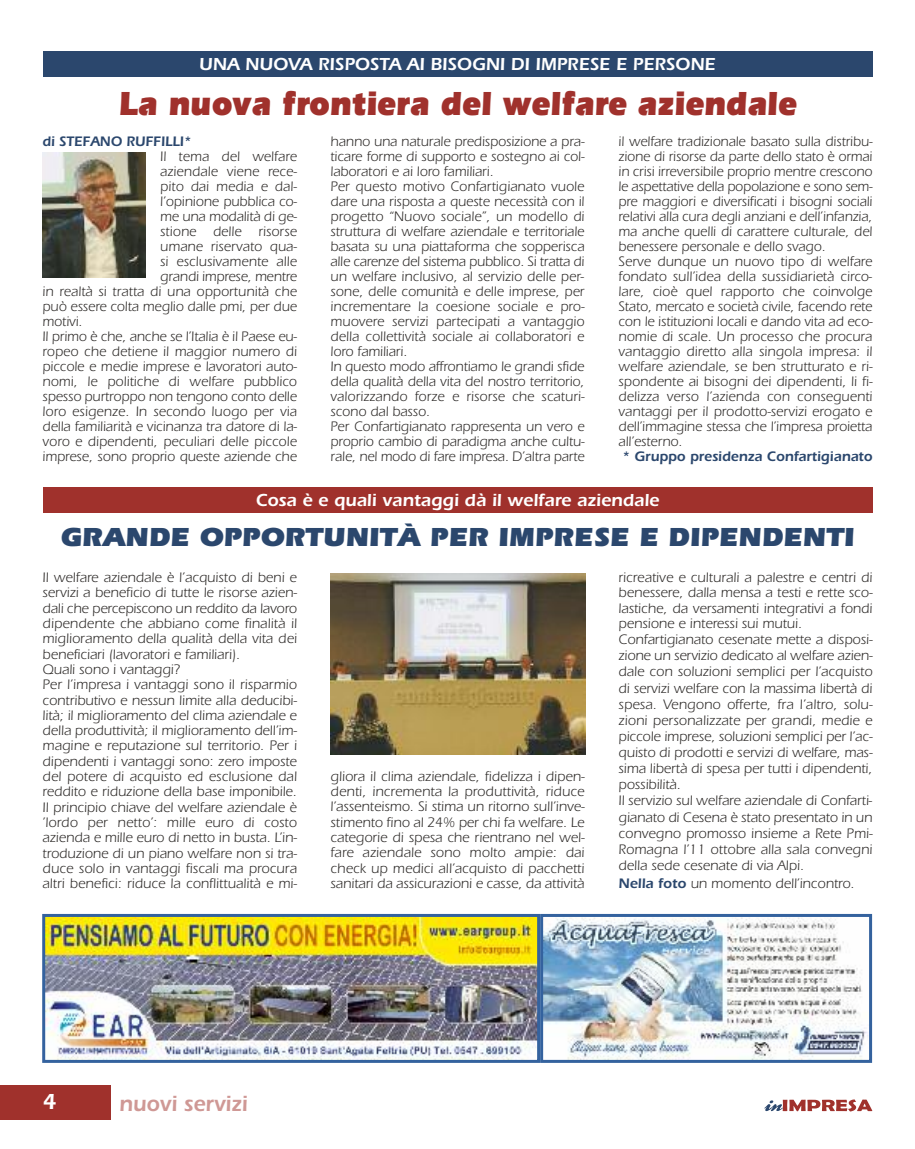
<style>
.page{position:relative;width:915px;height:1149px;background:#fff}
.page>*{position:absolute;margin:0;border:0;box-sizing:border-box;transform-origin:0 0}
.t1{font:900 34.5px "Itc Eras";color:#a0312c;scale:.88 1}
.t2{font:900 27px "Itc Eras";color:#2b476d}
.t3{font:600 22.5px "Itc Eras";color:#cf9895;scale:.95 1}
.t4{font:600 22.5px "Itc Eras";color:#fff}
.t5{font:600 18px "Itc Eras";color:#fff}
.t6{font:14.25px/15px "Itc Eras";color:#2c2927}
.t7{font:600 14.25px "Itc Eras";color:#2b476d}
.t8{font:600 14.25px "Itc Eras";color:#2b476d;scale:.96 1}
.s1{font-weight:600;color:#2b476d}
</style>
<div class="page">
<div style="left:0;top:1084px;width:111px;height:34px;background:#a0312c"></div>
<svg style="left:764px;top:1099px;width:108px;height:12px"></svg>
<img style="left:46px;top:917px;width:490px;height:141px">
<div style="left:42px;top:913px;width:498px;height:149px;border:3px solid #34629e"></div>
<img style="left:544px;top:917px;width:323px;height:141px">
<div style="left:540px;top:913px;width:331px;height:149px;border:3px solid #34629e"></div>
<div style="left:43px;top:51px;width:829px;height:26px;background:#2b476d"></div>
<div style="left:43px;top:487px;width:829px;height:26px;background:#a0312c"></div>
<img style="left:330px;top:573px;width:254px;height:181px">
<img style="left:43px;top:153px;width:102px;height:124px">
<p class="t5" style="left:199px;top:58px;width:517px">UNA NUOVA RISPOSTA AI BISOGNI DI IMPRESE E PERSONE</p>
<h1 class="t1" style="left:118px;top:91px;width:772px">La nuova frontiera del welfare aziendale</h1>
<p class="t8" style="left:43px;top:136px;width:157px">di STEFANO RUFFILLI*</p>
<p class="t6" style="left:160px;top:150px;width:138px">Il tema del welfare</p>
<p class="t6" style="left:160px;top:165px;width:138px">aziendale viene rece-</p>
<p class="t6" style="left:160px;top:180px;width:138px">pito dai media e dal-</p>
<p class="t6" style="left:160px;top:195px;width:138px">l’opinione pubblica co-</p>
<p class="t6" style="left:160px;top:210px;width:138px">me una modalità di ge-</p>
<p class="t6" style="left:160px;top:225px;width:138px">stione delle risorse</p>
<p class="t6" style="left:160px;top:240px;width:138px">umane riservato qua-</p>
<p class="t6" style="left:160px;top:255px;width:138px">si esclusivamente alle</p>
<p class="t6" style="left:160px;top:270px;width:138px">grandi imprese, mentre</p>
<p class="t6" style="left:43px;top:285px;width:256px">in realtà si tratta di una opportunità che</p>
<p class="t6" style="left:43px;top:300px;width:256px">può essere colta meglio dalle pmi, per due</p>
<p class="t6" style="left:43px;top:315px;width:41px">motivi.</p>
<p class="t6" style="left:43px;top:330px;width:256px">Il primo è che, anche se l’Italia è il Paese eu-</p>
<p class="t6" style="left:43px;top:345px;width:256px">ropeo che detiene il maggior numero di</p>
<p class="t6" style="left:43px;top:360px;width:256px">piccole e medie imprese e lavoratori auto-</p>
<p class="t6" style="left:43px;top:375px;width:256px">nomi, le politiche di welfare pubblico</p>
<p class="t6" style="left:43px;top:390px;width:256px">spesso purtroppo non tengono conto delle</p>
<p class="t6" style="left:43px;top:405px;width:256px">loro esigenze. In secondo luogo per via</p>
<p class="t6" style="left:43px;top:420px;width:256px">della familiarità e vicinanza tra datore di la-</p>
<p class="t6" style="left:43px;top:435px;width:256px">voro e dipendenti, peculiari delle piccole</p>
<p class="t6" style="left:43px;top:450px;width:256px">imprese, sono proprio queste aziende che</p>
<p class="t6" style="left:330px;top:135px;width:255px">hanno una naturale predisposizione a pra&shy;ticare forme di supporto e sostegno ai col&shy;laboratori e ai loro familiari.<br>Per questo motivo Confartigianato vuole dare una risposta a queste necessità con il progetto “Nuovo sociale”, un modello di struttura di welfare aziendale e territoriale basata su una piattaforma che sopperisca alle carenze del sistema pubblico. Si tratta di un welfare inclusivo, al servizio delle per&shy;sone, delle comunità e delle imprese, per incrementare la coesione sociale e pro&shy;muovere servizi partecipati a vantaggio della collettività sociale ai collaboratori e loro familiari.<br>In questo modo affrontiamo le grandi sfide della qualità della vita del nostro territorio, valorizzando forze e risorse che scaturi&shy;scono dal basso.<br>Per Confartigianato rappresenta un vero e proprio cambio di paradigma anche cultu&shy;rale, nel modo di fare impresa. D’altra parte</p>
<p class="t6" style="left:618px;top:135px;width:255px">il welfare tradizionale basato sulla distribu&shy;zione di risorse da parte dello stato è ormai in crisi irreversibile proprio mentre crescono le aspettative della popolazione e sono sem&shy;pre maggiori e diversificati i bisogni sociali relativi alla cura degli anziani e dell’infanzia, ma anche quelli di carattere culturale, del benessere personale e dello svago.<br>Serve dunque un nuovo tipo di welfare fondato sull’idea della sussidiarietà circo&shy;lare, cioè quel rapporto che coinvolge Stato, mercato e società civile, facendo rete con le istituzioni locali e dando vita ad eco&shy;nomie di scale. Un processo che procura vantaggio diretto alla singola impresa: il welfare aziendale, se ben strutturato e ri&shy;spondente ai bisogni dei dipendenti, li fi&shy;delizza verso l’azienda con conseguenti vantaggi per il prodotto-servizi erogato e dell’immagine stessa che l’impresa proietta all’esterno.</p>
<p class="t7" style="left:622px;top:451px;width:251px">* Gruppo presidenza Confartigianato</p>
<p class="t5" style="left:255px;top:493px;width:405px">Cosa è e quali vantaggi dà il welfare aziendale</p>
<h2 class="t2" style="left:60px;top:527px;width:795px">GRANDE OPPORTUNITÀ PER IMPRESE E DIPENDENTI</h2>
<p class="t6" style="left:43px;top:571px;width:256px">Il welfare aziendale è l’acquisto di beni e servizi a beneficio di tutte le risorse azien&shy;dali che percepiscono un reddito da lavoro dipendente che abbiano come finalità il miglioramento della qualità della vita dei beneficiari (lavoratori e familiari).<br>Quali sono i vantaggi?<br>Per l’impresa i vantaggi sono il risparmio contributivo e nessun limite alla deducibi&shy;lità; il miglioramento del clima aziendale e della produttività; il miglioramento dell’im&shy;magine e reputazione sul territorio. Per i dipendenti i vantaggi sono: zero imposte del potere di acquisto ed esclusione dal reddito e riduzione della base imponibile.<br>Il principio chiave del welfare aziendale è ’lordo per netto’: mille euro di costo azienda e mille euro di netto in busta. L’in&shy;troduzione di un piano welfare non si tra&shy;duce solo in vantaggi fiscali ma procura altri benefici: riduce la conflittualità e mi-</p>
<p class="t6" style="left:618px;top:570px;width:255px;line-height:16px">ricreative e culturali a palestre e centri di benessere, dalla mensa a testi e rette sco&shy;lastiche, da versamenti integrativi a fondi pensione e interessi sui mutui.<br>Confartigianato cesenate mette a disposi&shy;zione un servizio dedicato al welfare azien&shy;dale con soluzioni semplici per l’acquisto di servizi welfare con la massima libertà di spesa. Vengono offerte, fra l’altro, solu&shy;zioni personalizzate per grandi, medie e piccole imprese, soluzioni semplici per l’ac&shy;quisto di prodotti e servizi di welfare, mas&shy;sima libertà di spesa per tutti i dipendenti, possibilità.<br>Il servizio sul welfare aziendale di Confarti&shy;gianato di Cesena è stato presentato in un convegno promosso insieme a Rete Pmi-Romagna l’11 ottobre alla sala convegni della sede cesenate di via Alpi.</p>
<p class="t6" style="left:618px;top:877px;width:237px"><span class="s1">Nella foto</span> un momento dell’incontro.</p>
<p class="t6" style="left:330px;top:769px;width:255px;text-align:justify">gliora il clima aziendale, fidelizza i dipen&shy;denti, incrementa la produttività, riduce l’assenteismo. Si stima un ritorno sull’inve&shy;stimento fino al 24% per chi fa welfare. Le categorie di spesa che rientrano nel wel&shy;fare aziendale sono molto ampie: dai check up medici all’acquisto di pacchetti sanitari da assicurazioni e casse, da attività</p>
<h3 class="t4" style="left:43px;top:1093px;width:16px">4</h3>
<h3 class="t3" style="left:119px;top:1095px;width:137px">nuovi servizi</h3>
</div>
